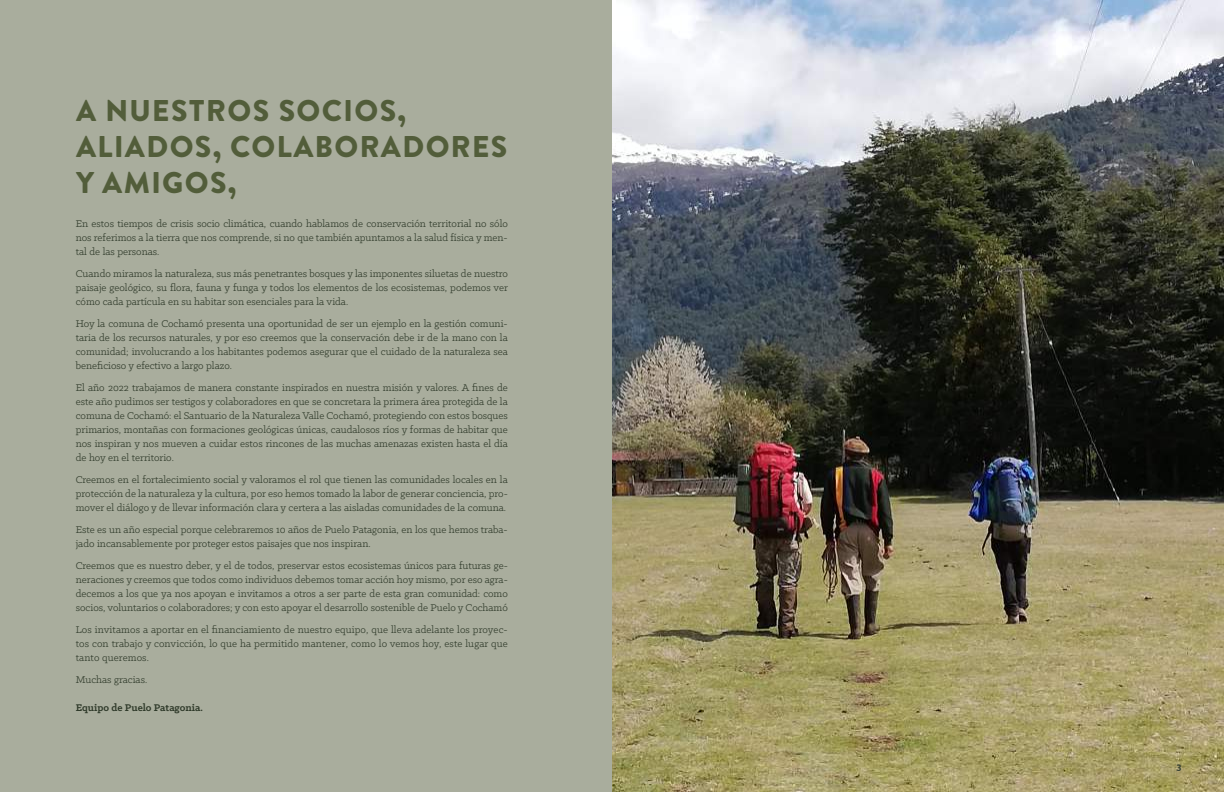
<style>
.page{position:relative;width:1224px;height:792px;background:#fff}
.page>*{position:absolute;margin:0;border:0;box-sizing:border-box;transform-origin:0 0}
.t1{font:900 30px/36px "Brandon Text";letter-spacing:.045em;color:#525d3a}
.t2{font:11px/14px "Klinic Slab";color:#2f3a2a;text-align:justify}
.t3{font:700 11px "Klinic Slab";color:#2f3a2a}
.t4{font:700 9px "Azo Sans";color:#3a4434}
</style>
<div class="page">
<img style="left:612px;top:0;width:612px;height:792px">
<div style="left:0;top:0;width:612px;height:792px;background:#a9ad9d"></div>
<h1 class="t1" style="left:76px;top:92px;width:433px">A NUESTROS SOCIOS,<br>ALIADOS, COLABORADORES<br>Y AMIGOS,</h1>
<p class="t2" style="left:76px;top:217px;width:434px">En estos tiempos de crisis socio climática, cuando hablamos de conservación territorial no sólo nos referimos a la tierra que nos comprende, si no que también apuntamos a la salud física y men&shy;tal de las personas.</p>
<p class="t2" style="left:76px;top:267px;width:434px">Cuando miramos la naturaleza, sus más penetrantes bosques y las imponentes siluetas de nuestro paisaje geológico, su flora, fauna y funga y todos los elementos de los ecosistemas, podemos ver cómo cada partícula en su habitar son esenciales para la vida.</p>
<p class="t2" style="left:76px;top:317px;width:434px">Hoy la comuna de Cochamó presenta una oportunidad de ser un ejemplo en la gestión comuni&shy;taria de los recursos naturales, y por eso creemos que la conservación debe ir de la mano con la comunidad; involucrando a los habitantes podemos asegurar que el cuidado de la naturaleza sea beneficioso y efectivo a largo plazo.</p>
<p class="t2" style="left:76px;top:381px;width:434px">El año 2022 trabajamos de manera constante inspirados en nuestra misión y valores. A fines de este año pudimos ser testigos y colaboradores en que se concretara la primera área protegida de la comuna de Cochamó: el Santuario de la Naturaleza Valle Cochamó, protegiendo con estos bosques primarios, montañas con formaciones geológicas únicas, caudalosos ríos y formas de habitar que nos inspiran y nos mueven a cuidar estos rincones de las muchas amenazas existen hasta el día de hoy en el territorio.</p>
<p class="t2" style="left:76px;top:473px;width:434px">Creemos en el fortalecimiento social y valoramos el rol que tienen las comunidades locales en la protección de la naturaleza y la cultura, por eso hemos tomado la labor de generar conciencia, pro&shy;mover el diálogo y de llevar información clara y certera a las aisladas comunidades de la comuna.</p>
<p class="t2" style="left:76px;top:523px;width:433px">Este es un año especial porque celebraremos 10 años de Puelo Patagonia, en los que hemos traba&shy;jado incansablemente por proteger estos paisajes que nos inspiran.</p>
<p class="t2" style="left:76px;top:559px;width:434px">Creemos que es nuestro deber, y el de todos, preservar estos ecosistemas únicos para futuras ge&shy;neraciones y creemos que todos como individuos debemos tomar acción hoy mismo, por eso agra&shy;decemos a los que ya nos apoyan e invitamos a otros a ser parte de esta gran comunidad: como socios, voluntarios o colaboradores; y con esto apoyar el desarrollo sostenible de Puelo y Cochamó</p>
<p class="t2" style="left:76px;top:623px;width:434px">Los invitamos a aportar en el financiamiento de nuestro equipo, que lleva adelante los proyec&shy;tos con trabajo y convicción, lo que ha permitido mantener, como lo vemos hoy, este lugar que tanto queremos.</p>
<p class="t2" style="left:76px;top:673px;width:73px">Muchas gracias.</p>
<p class="t3" style="left:76px;top:701px;width:129px">Equipo de Puelo Patagonia.</p>
<p class="t4" style="left:1176px;top:762px;width:7px">3</p>
</div>
